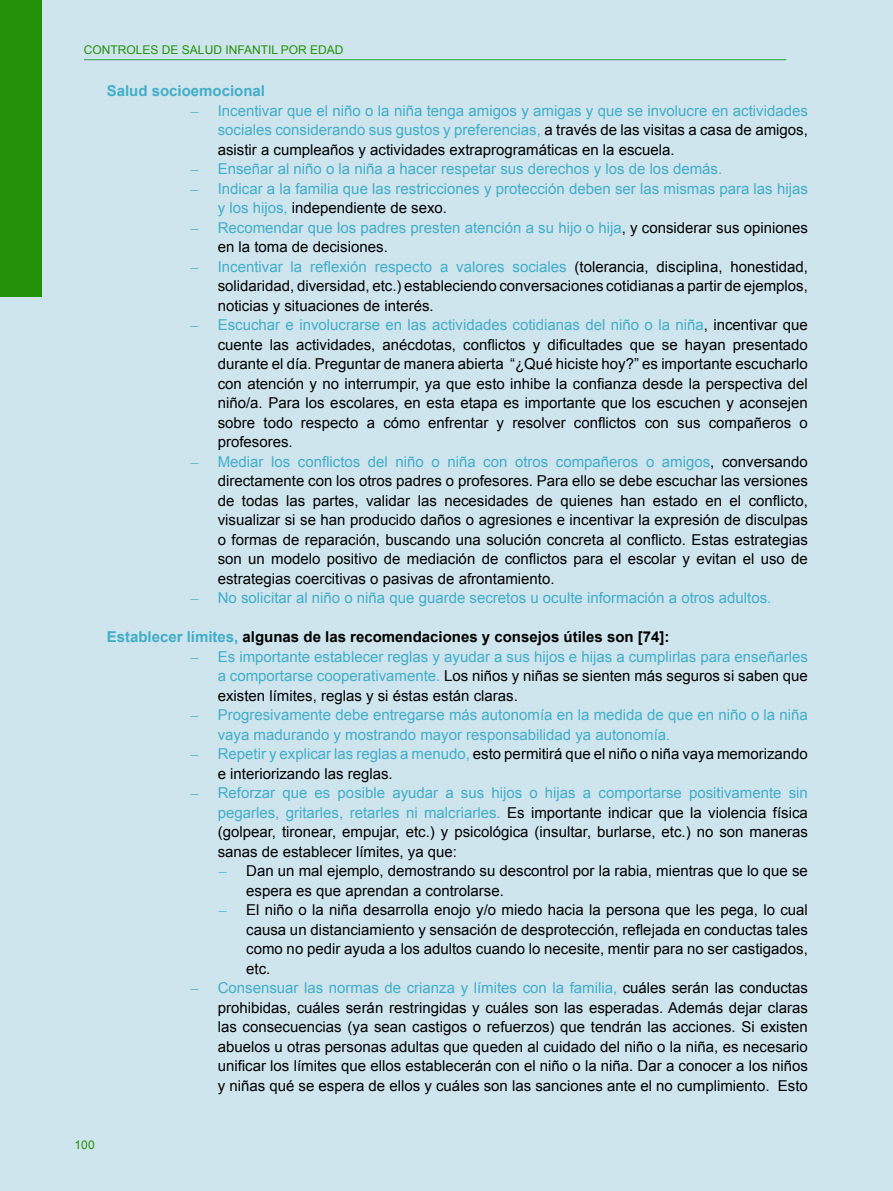
<style>
.page{position:relative;width:893px;height:1191px;background:#cee5ee}
.page>*{position:absolute;margin:0;border:0;box-sizing:border-box;transform-origin:0 0}
.t1{font:15px/19.5px "Arial";color:#000;text-align:justify}
.t2{font:15px/19.5px "Arial";color:#42adc8}
.t3{font:700 15px "Arial";color:#000}
.t4{font:700 15px "Arial";color:#42adc8}
.t5{font:12px "Arial";color:#239108}
.s1{font-family:"Times New Roman"}
.s2{color:#000}
.s3{font-family:"Times New Roman";color:#42adc8}
.s4{color:#42adc8}
</style>
<div class="page">
<div style="left:0;top:0;width:41px;height:296px;background:#239108"></div>
<hr style="left:84px;top:59px;width:702px;height:1px;background:#2a9c48">
<p class="t5" style="left:84px;top:42px;width:261px">CONTROLES DE SALUD INFANTIL POR EDAD</p>
<p class="t4" style="left:107px;top:81px;width:160px">Salud socioemocional</p>
<p class="t2" style="left:218px;top:101px;width:592px;text-align:justify;text-indent:-27px"><span class="s1">–</span> Incentivar que el niño o la niña tenga amigos y amigas y que se involucre en actividades sociales considerando sus gustos y preferencias, <span class="s2">a través de las visitas a casa de amigos, asistir a cumpleaños y actividades extraprogramáticas en la escuela.</span></p>
<p class="t2" style="left:191px;top:159px;width:533px"><span class="s1">–</span> Enseñar al niño o la niña a hacer respetar sus derechos y los de los demás.</p>
<p class="t2" style="left:218px;top:179px;width:592px;text-indent:-27px"><span class="s1">–</span> Indicar a la familia que las restricciones y protección deben ser las mismas para las hijas y los hijos, <span class="s2">independiente de sexo.</span></p>
<p class="t2" style="left:218px;top:218px;width:592px;text-indent:-27px"><span class="s1">–</span> Recomendar que los padres presten atención a su hijo o hija<span class="s2">, y considerar sus opiniones en la toma de decisiones.</span></p>
<p class="t1" style="left:218px;top:257px;width:592px;text-indent:-27px"><span class="s3">–</span> <span class="s4">Incentivar la reflexión respecto a valores sociales</span> (tolerancia, disciplina, honestidad, solidaridad, diversidad, etc.) estableciendo conversaciones cotidianas a partir de ejemplos, noticias y situaciones de interés.</p>
<p class="t1" style="left:218px;top:315px;width:592px;text-indent:-27px"><span class="s3">–</span> <span class="s4">Escuchar e involucrarse en las actividades cotidianas del niño o la niña</span>, incentivar que cuente las actividades, anécdotas, conflictos y dificultades que se hayan presentado durante el día. Preguntar de manera abierta “¿Qué hiciste hoy?” es importante escucharlo con atención y no interrumpir, ya que esto inhibe la confianza desde la perspectiva del niño/a. Para los escolares, en esta etapa es importante que los escuchen y aconsejen sobre todo respecto a cómo enfrentar y resolver conflictos con sus compañeros o profesores.</p>
<p class="t1" style="left:218px;top:452px;width:592px;text-indent:-27px"><span class="s3">–</span> <span class="s4">Mediar los conflictos del niño o niña con otros compañeros o amigos</span>, conversando directamente con los otros padres o profesores. Para ello se debe escuchar las versiones de todas las partes, validar las necesidades de quienes han estado en el conflicto, visualizar si se han producido daños o agresiones e incentivar la expresión de disculpas o formas de reparación, buscando una solución concreta al conflicto. Estas estrategias son un modelo positivo de mediación de conflictos para el escolar y evitan el uso de estrategias coercitivas o pasivas de afrontamiento.</p>
<p class="t2" style="left:191px;top:588px;width:582px"><span class="s1">–</span> No solicitar al niño o niña que guarde secretos u oculte información a otros adultos.</p>
<p class="t3" style="left:107px;top:627px;width:564px"><span class="s4">Establecer límites,</span> algunas de las recomendaciones y consejos útiles son [74]:</p>
<p class="t2" style="left:218px;top:647px;width:592px;text-align:justify;text-indent:-27px"><span class="s1">–</span> Es importante establecer reglas y ayudar a sus hijos e hijas a cumplirlas para enseñarles a comportarse cooperativamente. <span class="s2">Los niños y niñas se sienten más seguros si saben que existen límites, reglas y si éstas están claras.</span></p>
<p class="t2" style="left:218px;top:705px;width:592px;text-indent:-27px"><span class="s1">–</span> Progresivamente debe entregarse más autonomía en la medida de que en niño o la niña vaya madurando y mostrando mayor responsabilidad ya autonomía.</p>
<p class="t1" style="left:218px;top:744px;width:592px;text-indent:-27px"><span class="s3">–</span> <span class="s4">Repetir y explicar las reglas a menudo,</span> esto permitirá que el niño o niña vaya memorizando e interiorizando las reglas.</p>
<p class="t1" style="left:218px;top:783px;width:592px;text-indent:-27px"><span class="s3">–</span> <span class="s4">Reforzar que es posible ayudar a sus hijos o hijas a comportarse positivamente sin pegarles, gritarles, retarles ni malcriarles.</span> Es importante indicar que la violencia física (golpear, tironear, empujar, etc.) y psicológica (insultar, burlarse, etc.) no son maneras sanas de establecer límites, ya que:</p>
<p class="t1" style="left:246px;top:861px;width:563px;text-indent:-27px"><span class="s3">–</span> Dan un mal ejemplo, demostrando su descontrol por la rabia, mientras que lo que se espera es que aprendan a controlarse.</p>
<p class="t1" style="left:246px;top:900px;width:563px;text-indent:-27px"><span class="s3">–</span> El niño o la niña desarrolla enojo y/o miedo hacia la persona que les pega, lo cual causa un distanciamiento y sensación de desprotección, reflejada en conductas tales como no pedir ayuda a los adultos cuando lo necesite, mentir para no ser castigados, etc.</p>
<p class="t1" style="left:218px;top:978px;width:592px;text-indent:-27px"><span class="s3">–</span> <span class="s4">Consensuar las normas de crianza y límites con la familia,</span> cuáles serán las conductas prohibidas, cuáles serán restringidas y cuáles son las esperadas. Además dejar claras las consecuencias (ya sean castigos o refuerzos) que tendrán las acciones. Si existen abuelos u otras personas adultas que queden al cuidado del niño o la niña, es necesario unificar los límites que ellos establecerán con el niño o la niña. Dar a conocer a los niños y niñas qué se espera de ellos y cuáles son las sanciones ante el no cumplimiento. Esto</p>
<p class="t5" style="left:75px;top:1136px;width:22px">100</p>
</div>
